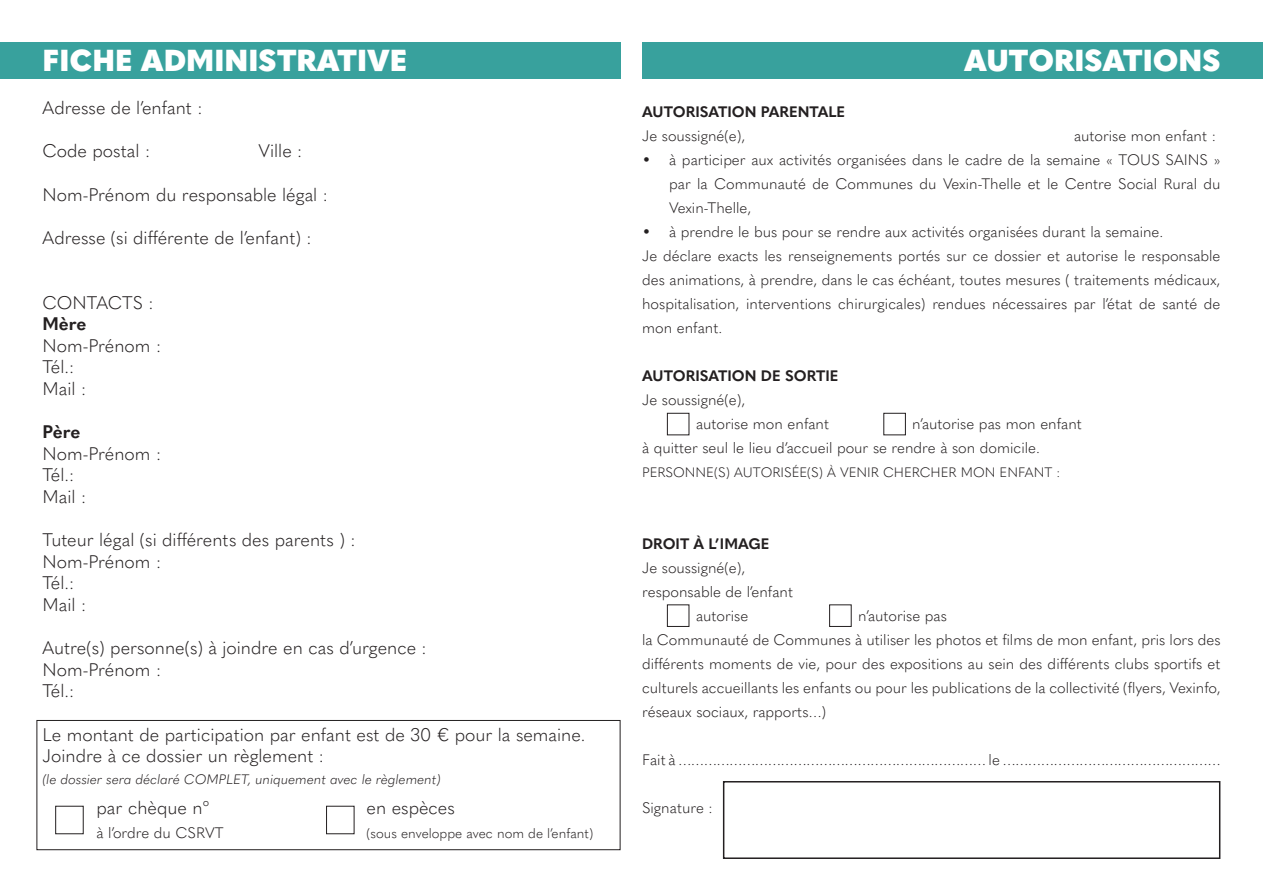
<style>
.page{position:relative;width:1263px;height:893px;background:#fff}
.page>*{position:absolute;margin:0;border:0;box-sizing:border-box;transform-origin:0 0}
.t1{font:900 30px "Quasimoda";color:#fff}
.t2{font:300 18px/21.6px "Quasimoda";color:#231f20}
.t3{font:700 18px "Quasimoda";letter-spacing:-.01em;color:#231f20}
.t4{font:300 15px/24px "Quasimoda";color:#231f20}
.t5{font:700 15px "Quasimoda";color:#231f20}
.t6{font:300 13.5px "Quasimoda";color:#231f20}
.t7{font:italic 300 13.5px "Quasimoda";color:#231f20}
</style>
<div class="page">
<div style="left:0;top:43px;width:621px;height:36px;background:#38a19d"></div>
<div style="left:642px;top:43px;width:621px;height:36px;background:#38a19d"></div>
<div style="left:55px;top:806px;width:29px;height:28px;border:1px solid #231f20"></div>
<div style="left:326px;top:806px;width:28px;height:28px;border:1px solid #231f20"></div>
<div style="left:37px;top:720px;width:583px;height:130px;border:1px solid #231f20"></div>
<div style="left:723px;top:781px;width:497px;height:78px;border:2px solid #231f20"></div>
<div style="left:667px;top:604px;width:22px;height:23px;border:1px solid #231f20"></div>
<div style="left:667px;top:413px;width:22px;height:22px;border:1px solid #231f20"></div>
<div style="left:829px;top:604px;width:22px;height:23px;border:1px solid #231f20"></div>
<div style="left:883px;top:413px;width:23px;height:22px;border:1px solid #231f20"></div>
<h1 class="t1" style="left:43px;top:37px;width:366px">FICHE ADMINISTRATIVE</h1>
<p class="t2" style="left:43px;top:96px;width:161px">Adresse de l’enfant :</p>
<p class="t2" style="left:43px;top:139px;width:109px">Code postal :</p>
<p class="t2" style="left:259px;top:139px;width:45px">Ville :</p>
<p class="t2" style="left:43px;top:182px;width:287px">Nom-Prénom du responsable légal :</p>
<p class="t2" style="left:43px;top:225px;width:271px">Adresse (si différente de l’enfant) :</p>
<p class="t2" style="left:43px;top:290px;width:112px">CONTACTS :</p>
<p class="t3" style="left:43px;top:310px;width:46px">Mère</p>
<p class="t2" style="left:43px;top:333px;width:120px">Nom-Prénom :<br>Tél.:<br>Mail :</p>
<p class="t3" style="left:43px;top:418px;width:39px">Père</p>
<p class="t2" style="left:43px;top:441px;width:120px">Nom-Prénom :<br>Tél.:<br>Mail :</p>
<p class="t2" style="left:43px;top:528px;width:315px">Tuteur légal (si différents des parents ) :<br>Nom-Prénom :<br>Tél.:<br>Mail :</p>
<p class="t2" style="left:43px;top:636px;width:386px">Autre(s) personne(s) à joindre en cas d’urgence :<br>Nom-Prénom :<br>Tél.:</p>
<p class="t2" style="left:43px;top:722px;width:544px">Le montant de participation par enfant est de 30 € pour la semaine.<br>Joindre à ce dossier un règlement :</p>
<p class="t7" style="left:43px;top:769px;width:400px">(le dossier sera déclaré COMPLET, uniquement avec le règlement)</p>
<p class="t2" style="left:97px;top:795px;width:115px">par chèque n°</p>
<p class="t2" style="left:367px;top:795px;width:90px">en espèces</p>
<p class="t4" style="left:97px;top:819px;width:128px">à l’ordre du CSRVT</p>
<p class="t6" style="left:367px;top:823px;width:228px">(sous enveloppe avec nom de l’enfant)</p>
<h1 class="t1" style="left:964px;top:37px;width:258px">AUTORISATIONS</h1>
<p class="t5" style="left:642px;top:100px;width:205px">AUTORISATION PARENTALE</p>
<p class="t4" style="left:642px;top:122px;width:105px">Je soussigné(e),</p>
<p class="t4" style="left:1074px;top:122px;width:143px">autorise mon enfant :</p>
<p class="t4" style="left:669px;top:146px;width:553px;text-align:justify;text-indent:-27px">• à participer aux activités organisées dans le cadre de la semaine « TOUS SAINS » par la Communauté de Communes du Vexin-Thelle et le Centre Social Rural du Vexin-Thelle,</p>
<p class="t4" style="left:642px;top:218px;width:580px">• à prendre le bus pour se rendre aux activités organisées durant la semaine.<br>Je déclare exacts les renseignements portés sur ce dossier et autorise le responsable des animations, à prendre, dans le cas échéant, toutes mesures ( traitements médicaux, hospitalisation, interventions chirurgicales) rendues nécessaires par l’état de santé de mon enfant.</p>
<p class="t5" style="left:642px;top:364px;width:198px">AUTORISATION DE SORTIE</p>
<p class="t4" style="left:696px;top:386px;width:134px;text-indent:-54px">Je soussigné(e),<br>autorise mon enfant</p>
<p class="t4" style="left:642px;top:410px;width:441px;text-indent:270px">n’autorise pas mon enfant à quitter seul le lieu d’accueil pour se rendre à son domicile.</p>
<p class="t6" style="left:642px;top:461px;width:420px">PERSONNE(S) AUTORISÉE(S) À VENIR CHERCHER MON ENFANT :</p>
<p class="t5" style="left:642px;top:532px;width:129px">DROIT À L’IMAGE</p>
<p class="t4" style="left:642px;top:554px;width:105px">Je soussigné(e),</p>
<p class="t4" style="left:642px;top:578px;width:152px">responsable de l’enfant</p>
<p class="t4" style="left:696px;top:602px;width:54px">autorise</p>
<p class="t4" style="left:642px;top:602px;width:580px;text-indent:216px">n’autorise pas<br>la Communauté de Communes à utiliser les photos et films de mon enfant, pris lors des différents moments de vie, pour des expositions au sein des différents clubs sportifs et culturels accueillants les enfants ou pour les publications de la collectivité (flyers, Vexinfo, réseaux sociaux, rapports…)</p>
<p class="t4" style="left:642px;top:746px;width:580px">Fait à ……………………………………………………………… le ……………………………………………</p>
<p class="t4" style="left:642px;top:794px;width:72px">Signature :</p>
</div>
